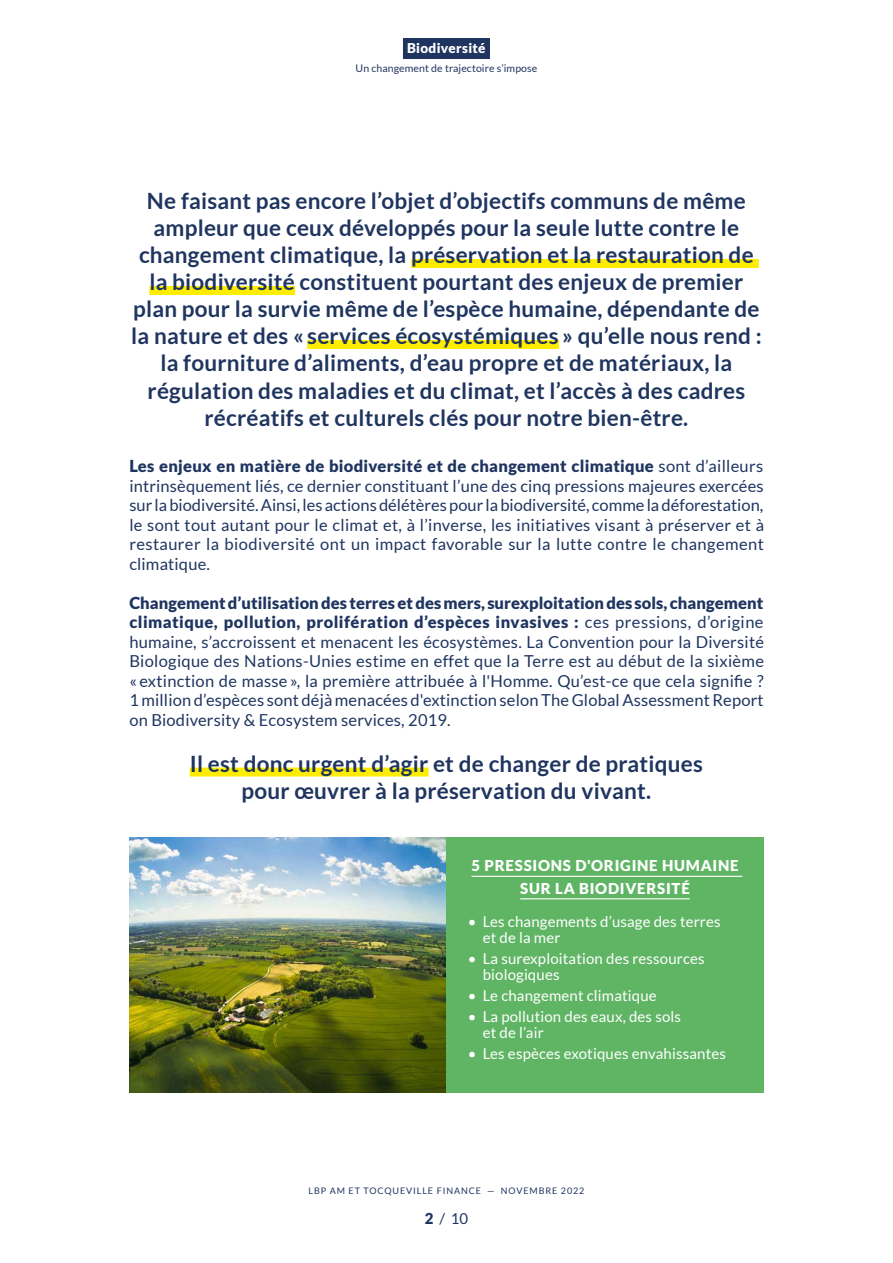
<style>
.page{position:relative;width:893px;height:1263px;background:#fff}
.page>*{position:absolute;margin:0;border:0;box-sizing:border-box;transform-origin:0 0}
.t1{font:700 22.5px/27px "Lato";letter-spacing:.01em;color:#1f3560;text-align:center}
.t2{font:16.5px/19.5px "Lato";letter-spacing:.01em;color:#1f3560;text-align:justify}
.t3{font:15px/16.5px "Lato";letter-spacing:.01em;color:#fff}
.t4{font:900 15px/22.5px "Lato";letter-spacing:.05em;color:#fff;text-align:center}
.t5{font:15px "Lato";color:#1f3560}
.t6{font:900 13.5px "Lato";letter-spacing:.025em;color:#fff}
.t7{font:10.5px "Lato";letter-spacing:.01em;color:#1f3560}
.t8{font:9px "Lato";letter-spacing:.1em;color:#1f3560}
.s1{font-weight:900}
</style>
<div class="page">
<div style="left:411px;top:259px;width:348px;height:9px;background:#ffed00"></div>
<div style="left:149px;top:286px;width:146px;height:9px;background:#ffed00"></div>
<div style="left:307px;top:340px;width:252px;height:9px;background:#ffed00"></div>
<div style="left:190px;top:767px;width:239px;height:9px;background:#ffed00"></div>
<img style="left:129px;top:838px;width:317px;height:255px">
<div style="left:446px;top:838px;width:318px;height:255px;background:#60b565"></div>
<hr style="left:471px;top:876px;width:271px;height:1px;background:#fff">
<hr style="left:520px;top:898px;width:170px;height:1px;background:#fff">
<div style="left:403px;top:38px;width:87px;height:21px;background:#1f3560"></div>
<p class="t6" style="left:407px;top:41px;width:80px">Biodiversité</p>
<p class="t7" style="left:356px;top:63px;width:183px">Un changement de trajectoire s’impose</p>
<p class="t1" style="left:131px;top:187px;width:632px">Ne faisant pas encore l’objet d’objectifs communs de même ampleur que ceux développés pour la seule lutte contre le changement climatique, la préservation et la restauration de la biodiversité constituent pourtant des enjeux de premier plan pour la survie même de l’espèce humaine, dépendante de la nature et des « services écosystémiques » qu’elle nous rend : la fourniture d’aliments, d’eau propre et de matériaux, la régulation des maladies et du climat, et l’accès à des cadres récréatifs et culturels clés pour notre bien-être.</p>
<p class="t2" style="left:129px;top:456px;width:636px"><span class="s1">Les enjeux en matière de biodiversité et de changement climatique</span> sont d’ailleurs intrinsèquement liés, ce dernier constituant l’une des cinq pressions majeures exercées sur la biodiversité. Ainsi, les actions délétères pour la biodiversité, comme la déforestation, le sont tout autant pour le climat et, à l’inverse, les initiatives visant à préserver et à restaurer la biodiversité ont un impact favorable sur la lutte contre le changement climatique.</p>
<p class="t2" style="left:129px;top:593px;width:636px"><span class="s1">Changement d’utilisation des terres et des mers, surexploitation des sols, changement climatique, pollution, prolifération d’espèces invasives :</span> ces pressions, d’origine humaine, s’accroissent et menacent les écosystèmes. La Convention pour la Diversité Biologique des Nations-Unies estime en effet que la Terre est au début de la sixième « extinction de masse », la première attribuée à l'Homme. Qu’est-ce que cela signifie ?<br>1 million d’espèces sont déjà menacées d'extinction selon The GlobalAssessmentReport on Biodiversity &amp; Ecosystem services, 2019.</p>
<h1 class="t1" style="left:190px;top:750px;width:515px">Il est donc urgent d’agir et de changer de pratiques pour œuvrer à la préservation du vivant.</h1>
<p class="t4" style="left:471px;top:854px;width:269px">5 PRESSIONS D'ORIGINE HUMAINE<br>SUR LA BIODIVERSITÉ</p>
<p class="t3" style="left:483px;top:913px;width:239px;text-indent:-15px">• Les changements d’usage des terres et de la mer</p>
<p class="t3" style="left:483px;top:950px;width:224px;text-indent:-15px">• La surexploitation des ressources biologiques</p>
<p class="t3" style="left:468px;top:987px;width:191px">• Le changement climatique</p>
<p class="t3" style="left:483px;top:1008px;width:200px;text-indent:-15px">• La pollution des eaux, des sols et de l’air</p>
<p class="t3" style="left:468px;top:1045px;width:260px">• Les espèces exotiques envahissantes</p>
<p class="t8" style="left:308px;top:1185px;width:277px">LBP AM ET TOCQUEVILLE FINANCE — NOVEMBRE 2022</p>
<p class="t5" style="left:425px;top:1210px;width:45px"><span class="s1">2</span> / 10</p>
</div>
